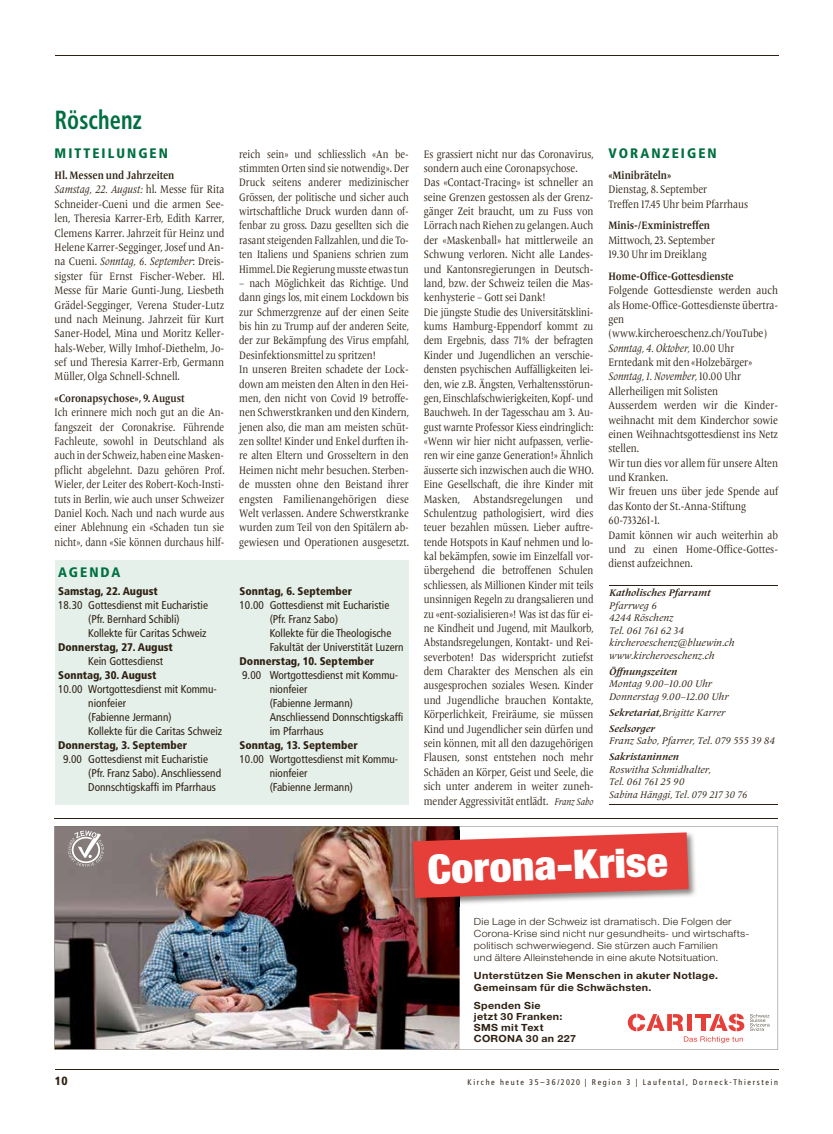
<style>
.page{position:relative;width:833px;height:1134px;background:#fff}
.page>*{position:absolute;margin:0;border:0;box-sizing:border-box;transform-origin:0 0}
.t1{font:900 condensed 40.75px "Helvetica Neue LT Std";color:#fff;scale:1.08 1}
.t2{font:700 condensed 26.25px "Frutiger";letter-spacing:.005em;color:#006f41;scale:.85 1}
.t3{font:900 condensed 13.75px "Frutiger";letter-spacing:.15em;color:#006f41}
.t4{font:900 condensed 11.88px "Frutiger";color:#2e2113}
.t5{font:11.25px/14.4px "Frutiger Serif LT Pro";letter-spacing:-.005em;color:#2e2113;scale:.84 1}
.t6{font:11.25px/14.4px "Frutiger Serif LT Pro";letter-spacing:-.005em;color:#2e2113;scale:.85 1}
.t7{font:11.25px/14.4px "Frutiger Serif LT Pro";letter-spacing:-.005em;color:#2e2113;text-align:justify;scale:.82 1}
.t8{font:11.25px/14.4px "Frutiger Serif LT Pro";letter-spacing:-.005em;color:#2e2113;scale:.83 1}
.t9{font:condensed 11.25px/14px "Frutiger";color:#2e2113}
.t10{font:700 11.25px "Frutiger Serif LT Pro";color:#2e2113;scale:.85 1}
.t11{font:900 condensed 11.12px "Frutiger";color:#2e2113}
.t12{font:italic 10px/12.5px "Frutiger Serif LT Pro";color:#2e2113}
.t13{font:italic 700 10px/16px "Frutiger Serif LT Pro";color:#2e2113}
.t14{font:300 9.88px/11.9px "Helvetica Neue LT Std";letter-spacing:.025em;color:#2e2113;scale:1.08 1}
.t15{font:700 9.88px/11px "Helvetica Neue LT Std";letter-spacing:.03em;color:#2e2113;scale:1.08 1}
.t16{font:condensed 8.12px "Frutiger";letter-spacing:.2em;color:#2e2113}
.s1{font-weight:700}
.s2{font-style:italic}
.s3{font-style:italic;font-size:10px}
.s4{font-weight:400}
</style>
<div class="page">
<hr style="left:55px;top:1070px;width:723px;height:1px;background:#2e2113">
<hr style="left:55px;top:55px;width:723px;height:1px;background:#2e2113">
<hr style="left:609px;top:585px;width:169px;height:1px;background:#2e2113">
<hr style="left:609px;top:804px;width:169px;height:1px;background:#2e2113">
<hr style="left:55px;top:818px;width:723px;height:1px;background:#2e2113">
<img style="left:55px;top:826px;width:723px;height:223px">
<div style="left:55px;top:560px;width:353px;height:244px;background:#e6f0ea"></div>
<h2 class="t2" style="left:55px;top:104px;width:104px">Röschenz</h2>
<p class="t3" style="left:55px;top:144px;width:115px">MITTEILUNGEN</p>
<p class="t6" style="left:55px;top:168px;width:201px"><span class="s1">Hl. Messen und Jahrzeiten<br></span><span class="s2">Samstag, 22. August:</span> hl. Messe für Rita Schneider-Cueni und die armen See&shy;len, Theresia Karrer-Erb, Edith Karrer, Clemens Karrer. Jahrzeit für Heinz und Helene Karrer-Segginger, Josef und An&shy;na Cueni. <span class="s2">Sonntag, 6. September</span>: Dreis&shy;sigster für Ernst Fischer-Weber. Hl.<br>Messe für Marie Gunti-Jung, Liesbeth Grädel-Segginger, Verena Studer-Lutz und nach Meinung. Jahrzeit für Kurt Saner-Hodel, Mina und Moritz Keller&shy;hals-Weber, Willy Imhof-Diethelm, Jo&shy;sef und Theresia Karrer-Erb, Germann Müller, Olga Schnell-Schnell.</p>
<p class="t10" style="left:55px;top:392px;width:154px">«Coronapsychose», 9. August</p>
<p class="t7" style="left:55px;top:405px;width:209px">Ich erinnere mich noch gut an die An&shy;fangszeit der Coronakrise. Führende Fachleute, sowohl in Deutschland als auch in der Schweiz, haben eine Masken&shy;pflicht abgelehnt. Dazu gehören Prof.<br>Wieler, der Leiter des Robert-Koch-Insti&shy;tuts in Berlin, wie auch unser Schweizer Daniel Koch. Nach und nach wurde aus einer Ablehnung ein «Schaden tun sie nicht», dann «Sie können durchaus hilf-</p>
<p class="t3" style="left:58px;top:564px;width:64px">AGENDA</p>
<p class="t11" style="left:58px;top:584px;width:101px">Samstag, 22. August</p>
<p class="t9" style="left:88px;top:598px;width:121px;text-indent:-30px">18.30 Gottesdienst mit Eucharistie (Pfr. Bernhard Schibli)<br>Kollekte für Caritas Schweiz</p>
<p class="t11" style="left:58px;top:640px;width:116px">Donnerstag, 27. August</p>
<p class="t9" style="left:88px;top:654px;width:76px">Kein Gottesdienst</p>
<p class="t11" style="left:58px;top:668px;width:100px">Sonntag, 30. August</p>
<p class="t9" style="left:88px;top:682px;width:135px;text-indent:-30px">10.00 Wortgottesdienst mit Kommu&shy;nionfeier<br>(Fabienne Jermann)<br>Kollekte für die Caritas Schweiz</p>
<p class="t11" style="left:58px;top:738px;width:130px">Donnerstag, 3. September</p>
<p class="t9" style="left:88px;top:752px;width:134px;text-indent:-25px">9.00 Gottesdienst mit Eucharistie (Pfr. Franz Sabo). Anschliessend<br>Donnschtigskaffi im Pfarrhaus</p>
<p class="t7" style="left:239px;top:147px;width:208px">reich sein» und schliesslich «An be&shy;stimmten Orten sind sie notwendig». Der Druck seitens anderer medizinischer Grössen, der politische und sicher auch wirtschaftliche Druck wurden dann of&shy;fenbar zu gross. Dazu gesellten sich die rasant steigenden Fallzahlen, und die To&shy;ten Italiens und Spaniens schrien zum Himmel. Die Regierung musste etwas tun</p>
<p class="t8" style="left:239px;top:276px;width:206px">– nach Möglichkeit das Richtige. Und dann gings los, mit einem Lockdown bis zur Schmerzgrenze auf der einen Seite bis hin zu Trump auf der anderen Seite, der zur Bekämpfung des Virus empfahl, Desinfektionsmittel zu spritzen!<br>In unseren Breiten schadete der Lock&shy;down am meisten den Alten in den Hei&shy;men, den nicht von Covid 19 betroffe&shy;nen Schwerstkranken und den Kindern, jenen also, die man am meisten schüt&shy;zen sollte! Kinder und Enkel durften ih&shy;re alten Eltern und Grosseltern in den Heimen nicht mehr besuchen. Sterben&shy;de mussten ohne den Beistand ihrer engsten Familienangehörigen diese Welt verlassen. Andere Schwerstkranke wurden zum Teil von den Spitälern ab&shy;gewiesen und Operationen ausgesetzt.</p>
<p class="t11" style="left:239px;top:584px;width:114px">Sonntag, 6. September</p>
<p class="t9" style="left:270px;top:598px;width:135px;text-indent:-30px">10.00 Gottesdienst mit Eucharistie (Pfr. Franz Sabo)<br>Kollekte für die Theologische<br>Fakultät der Universtität Luzern</p>
<p class="t11" style="left:239px;top:654px;width:136px">Donnerstag, 10. September</p>
<p class="t9" style="left:270px;top:668px;width:135px;text-indent:-27px">9.00 Wortgottesdienst mit Kommu&shy;nionfeier<br>(Fabienne Jermann)<br>Anschliessend Donnschtigskaffi im Pfarrhaus</p>
<p class="t11" style="left:239px;top:738px;width:120px">Sonntag, 13. September</p>
<p class="t9" style="left:270px;top:752px;width:130px;text-indent:-30px">10.00 Wortgottesdienst mit Kommu&shy;nionfeier<br>(Fabienne Jermann)</p>
<p class="t5" style="left:424px;top:147px;width:204px">Es grassiert nicht nur das Coronavirus, sondern auch eine Coronapsychose.<br>Das «Contact-Tracing» ist schneller an seine Grenzen gestossen als der Grenz&shy;gänger Zeit braucht, um zu Fuss von Lörrach nach Riehen zu gelangen. Auch der «Maskenball» hat mittlerweile an Schwung verloren. Nicht alle Landes&shy;und Kantonsregierungen in Deutsch&shy;land, bzw. der Schweiz teilen die Mas&shy;kenhysterie – Gott sei Dank!<br>Die jüngste Studie des Universitätsklini&shy;kums Hamburg-Eppendorf kommt zu dem Ergebnis, dass 71% der befragten Kinder und Jugendlichen an verschie&shy;densten psychischen Auffälligkeiten lei&shy;den, wie z.B. Ängsten, Verhaltensstörun&shy;gen, Einschlafschwierigkeiten, Kopf- und Bauchweh. In der Tagesschau am 3. Au&shy;gust warnte Professor Kiess eindringlich: «Wenn wir hier nicht aufpassen, verlie&shy;ren wir eine ganze Generation!» Ähnlich äusserte sich inzwischen auch die WHO.<br>Eine Gesellschaft, die ihre Kinder mit Masken, Abstandsregelungen und Schulentzug pathologisiert, wird dies teuer bezahlen müssen. Lieber auftre&shy;tende Hotspots in Kauf nehmen und lo&shy;kal bekämpfen, sowie im Einzelfall vor&shy;übergehend die betroffenen Schulen schliessen, als Millionen Kinder mit teils unsinnigen Regeln zu drangsalieren und zu «ent-sozialisieren»! Was ist das für ei&shy;ne Kindheit und Jugend, mit Maulkorb, Abstandsregelungen, Kontakt- und Rei&shy;severboten! Das widerspricht zutiefst dem Charakter des Menschen als ein ausgesprochen soziales Wesen. Kinder und Jugendliche brauchen Kontakte, Körperlichkeit, Freiräume, sie müssen Kind und Jugendlicher sein dürfen und sein können, mit all den dazugehörigen Flausen, sonst entstehen noch mehr Schäden an Körper, Geist und Seele, die sich unter anderem in weiter zuneh&shy;mender Aggressivität entlädt. <span class="s3">Franz Sabo</span></p>
<p class="t3" style="left:608px;top:144px;width:110px">VORANZEIGEN</p>
<p class="t10" style="left:608px;top:169px;width:75px">«Minibräteln»</p>
<p class="t6" style="left:608px;top:183px;width:166px">Dienstag, 8. September<br>Treffen 17.45 Uhr beim Pfarrhaus</p>
<p class="t10" style="left:608px;top:219px;width:121px">Minis-/Exministreffen</p>
<p class="t6" style="left:608px;top:233px;width:127px">Mittwoch, 23. September<br>19.30 Uhr im Dreiklang</p>
<p class="t10" style="left:608px;top:269px;width:149px">Home-Office-Gottesdienste</p>
<p class="t6" style="left:608px;top:283px;width:201px">Folgende Gottesdienste werden auch als Home-Office-Gottesdienste übertra&shy;gen (www.kircheroeschenz.ch/YouTube)<br><span class="s2">Sonntag, 4. Oktober,</span> 10.00 Uhr<br>Erntedank mit den «Holzebärger»<br><span class="s2">Sonntag, 1. November,</span> 10.00 Uhr<br>Allerheiligen mit Solisten<br>Ausserdem werden wir die Kinder&shy;weihnacht mit dem Kinderchor sowie einen Weihnachtsgottesdienst ins Netz stellen.<br>Wir tun dies vor allem für unsere Alten und Kranken.<br>Wir freuen uns über jede Spende auf das Konto der St.-Anna-Stiftung<br>60-733261-1.<br>Damit können wir auch weiterhin ab und zu einen Home-Office-Gottes&shy;dienst aufzeichnen.</p>
<p class="t13" style="left:609px;top:585px;width:103px">Katholisches Pfarramt</p>
<p class="t12" style="left:609px;top:599px;width:127px">Pfarrweg 6<br>4244 Röschenz<br>Tel. 061 761 62 34 kircheroeschenz@bluewin.ch www.kircheroeschenz.ch</p>
<p class="t13" style="left:609px;top:663px;width:69px">Öffnungszeiten</p>
<p class="t12" style="left:609px;top:677px;width:121px">Montag 9.00–10.00 Uhr<br>Donnerstag 9.00–12.00 Uhr</p>
<p class="t13" style="left:609px;top:704px;width:118px">Sekretariat,<span class="s4">Brigitte Karrer<br></span>Seelsorger</p>
<p class="t12" style="left:609px;top:735px;width:167px">Franz Sabo, Pfarrer, Tel. 079 555 39 84</p>
<p class="t13" style="left:609px;top:749px;width:71px">Sakristaninnen</p>
<p class="t12" style="left:609px;top:763px;width:140px">Roswitha Schmidhalter,<br>Tel. 061 761 25 90<br>Sabina Hänggi, Tel. 079 217 30 76</p>
<h1 class="t1" style="left:426px;top:844px;width:224px;rotate:-2deg">Corona-Krise</h1>
<p class="t14" style="left:474px;top:915px;width:257px">Die Lage in der Schweiz ist dramatisch. Die Folgen der Corona-Krise sind nicht nur gesundheits- und wirtschafts&shy;politisch schwerwiegend. Sie stürzen auch Familien<br>und ältere Alleinstehende in eine akute Notsituation.</p>
<p class="t15" style="left:474px;top:970px;width:227px;line-height:11.9px">Unterstützen Sie Menschen in akuter Notlage.<br>Gemeinsam für die Schwächsten.</p>
<p class="t15" style="left:474px;top:999px;width:96px">Spenden Sie<br>jetzt 30 Franken:<br>SMS mit Text<br>CORONA 30 an 227</p>
<p class="t4" style="left:55px;top:1074px;width:14px">10</p>
<p class="t16" style="left:467px;top:1077px;width:312px">Kirche heute 35–36/2020 | Region 3 | Laufental, Dorneck-Thierstein</p>
</div>
